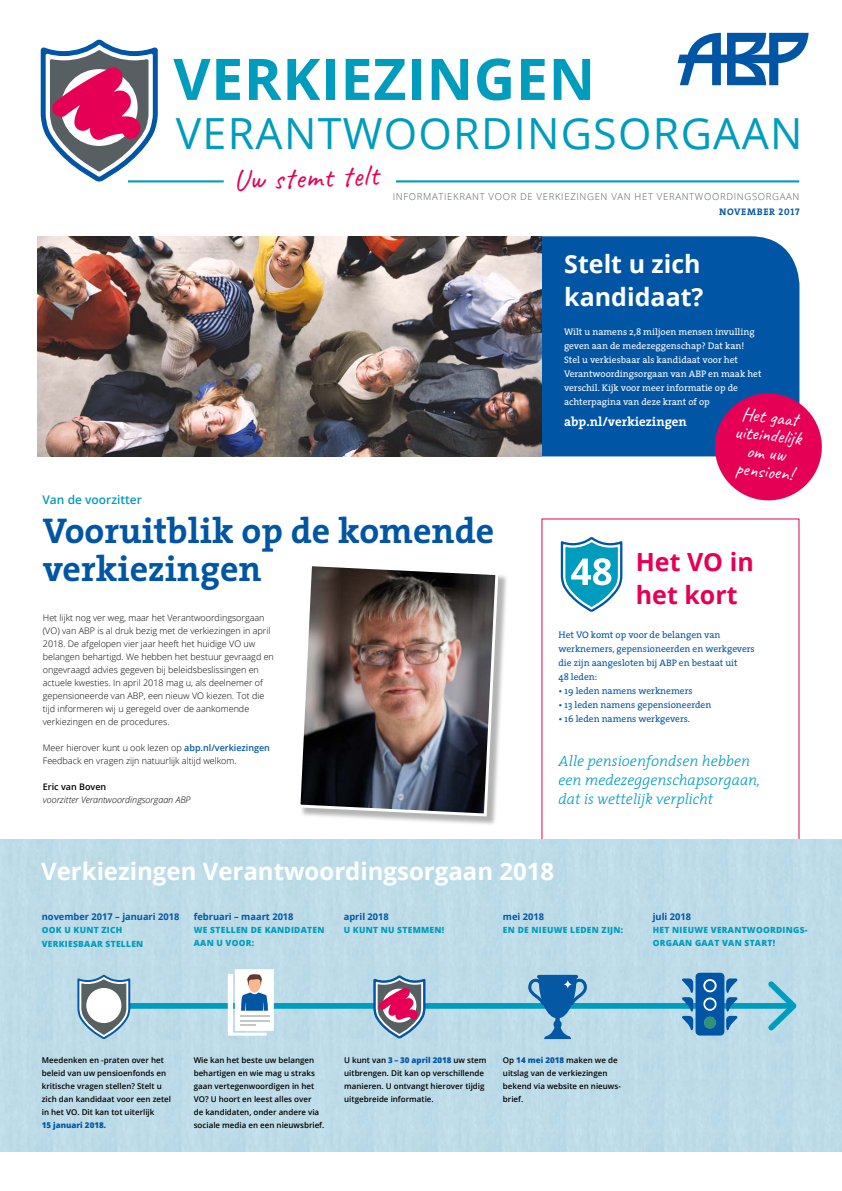
<style>
.page{position:relative;width:842px;height:1191px;background:#fff}
.page>*{position:absolute;margin:0;border:0;box-sizing:border-box;transform-origin:0 0}
.nieuwe_broodtekst{font:700 57.4px "Open Sans";letter-spacing:.01em;color:#009cbd}
.nieuwe_broodtekst-2{font:42.9px "Open Sans";letter-spacing:.03em;color:#009cbd}
.Chapeau{font:700 36px/38px "The Serif";color:#0056a4}
.t1{font:29.7px "Caveat";color:#e50056}
.kaderkop{font:700 25px/33px "Open Sans";color:#fff}
.kaderkop-2{font:700 25px/33px "Open Sans";color:#e50056}
.veelgestelde_vragen{font:700 24px "Open Sans";color:#fff}
.t2{font:19.1px "Caveat";color:#fff}
.quote{font:italic 300 15px/19px "The Serif";color:#009cbd}
.kadertekst_diap{font:700 13px "The Serif";color:#fff}
.Chapeau-2{font:600 12px "Open Sans";color:#009cbd}
.kadertekst_diap-2{font:9.5px/14px "The Serif";color:#fff}
.kadertekst_diap-3{font:9.5px/14px "The Serif";color:#0056a4}
.t3{font:300 9.5px "Open Sans";letter-spacing:.07em;color:#585f62}
.t4{font:9.5px "The Serif Bold Caps";letter-spacing:.07em;color:#0056a4}
.Tussenkop{font:700 9.3px "Open Sans";color:#0056a4}
.broodtekst{font:300 9px/13px "Open Sans";color:#000}
.broodtekst-2{font:italic 300 9px "Open Sans";color:#000}
.broodtekst-3{font:600 9px "Open Sans";color:#000}
.Chapeau-3{font:800 8.5px/13px "Open Sans";letter-spacing:.03em;color:#009cbd}
.platte_infographic{font:600 8px/13px "Open Sans";color:#000}
.s1{font-weight:600;color:#0056a4}
.s2{font-weight:800;color:#0056a4}
</style>
<div class="page">
<svg style="left:541px;top:518px;width:259px;height:321px"></svg>
<div style="left:541px;top:236px;width:258px;height:220px;background:#0056a4"></div>
<img style="left:38px;top:236px;width:503px;height:220px">
<div style="left:299px;top:565px;width:209px;height:261px;background:#000;opacity:.3"></div>
<img style="left:299px;top:565px;width:201px;height:253px">
<svg style="left:710px;top:388px;width:112px;height:113px"></svg>
<svg style="left:40px;top:39px;width:118px;height:144px"></svg>
<hr style="left:128px;top:180px;width:96px;height:2px;background:#009cbd">
<hr style="left:396px;top:180px;width:403px;height:2px;background:#009cbd">
<svg style="left:561px;top:537px;width:61px;height:75px"></svg>
<div style="left:0;top:839px;width:842px;height:312px;background:#bedce7"></div>
<div style="left:129px;top:1003px;width:662px;height:5px;background:#009cbd"></div>
<svg style="left:763px;top:976px;width:39px;height:59px;background:#92cddd"></svg>
<svg style="left:77px;top:974px;width:53px;height:65px;background:#839dac"></svg>
<div style="left:86px;top:988px;width:35px;height:35px;background:#fff;border-radius:50%"></div>
<svg style="left:537px;top:974px;width:41px;height:4px"></svg>
<svg style="left:528px;top:976px;width:59px;height:63px;background:#609cc6"></svg>
<div style="left:235px;top:969px;width:39px;height:62px;background:#fff"></div>
<hr style="left:240px;top:1015px;width:29px;height:2px;background:#c6c6c6">
<hr style="left:240px;top:1019px;width:29px;height:2px;background:#c6c6c6">
<svg style="left:228px;top:974px;width:40px;height:61px"></svg>
<svg style="left:681px;top:972px;width:57px;height:63px;background:#488bbc"></svg>
<svg style="left:678px;top:32px;width:131px;height:53px"></svg>
<svg style="left:373px;top:975px;width:53px;height:64px;background:#9d82a2"></svg>
<p class="nieuwe_broodtekst" style="left:173px;top:39px;width:423px">VERKIEZINGEN</p>
<p class="nieuwe_broodtekst-2" style="left:176px;top:104px;width:628px">VERANTWOORDINGSORGAAN</p>
<p class="Chapeau-2" style="left:43px;top:492px;width:101px">Van de voorzitter</p>
<p class="t1" style="left:233px;top:161px;width:147px;rotate:-2deg">Uw stemt telt</p>
<p class="t3" style="left:393px;top:190px;width:408px">INFORMATIEKRANT VOOR DE VERKIEZINGEN VAN HET VERANTWOORDINGSORGAAN</p>
<p class="t4" style="left:719px;top:204px;width:82px">NOVEMBER 2017</p>
<p class="kaderkop" style="left:564px;top:247px;width:141px">Stelt u zich kandidaat?</p>
<p class="kadertekst_diap-2" style="left:564px;top:325px;width:199px">Wilt u namens 2,8 miljoen mensen invulling geven aan de medezeggenschap? Dat kan!<br>Stel u verkiesbaar als kandidaat voor het Verantwoordingsorgaan van ABP en maak het verschil. Kijk voor meer informatie op de achterpagina van deze krant of op</p>
<p class="kadertekst_diap" style="left:564px;top:411px;width:124px">abp.nl/verkiezingen</p>
<p class="t2" style="left:743px;top:402px;width:58px;rotate:6deg">Het gaat</p>
<p class="t2" style="left:736px;top:419px;width:68px;rotate:6deg">uiteindelijk</p>
<p class="t2" style="left:748px;top:439px;width:40px;rotate:6deg">om uw</p>
<p class="t2" style="left:737px;top:456px;width:59px;rotate:6deg">pensioen!</p>
<p class="Chapeau" style="left:43px;top:511px;width:453px">Vooruitblik op de komende verkiezingen</p>
<p class="broodtekst" style="left:43px;top:611px;width:233px">Het lijkt nog ver weg, maar het Verantwoordingsorgaan (VO) van ABP is al druk bezig met de verkiezingen in april 2018. De afgelopen vier jaar heeft het huidige VO uw belangen behartigd. We hebben het bestuur gevraagd en ongevraagd advies gegeven bij beleidsbeslissingen en actuele kwesties. In april 2018 mag u, als deelnemer of gepensioneerde van ABP, een nieuw VO kiezen. Tot die tijd informeren wij u geregeld over de aankomende verkiezingen en de procedures.</p>
<p class="broodtekst" style="left:43px;top:741px;width:229px">Meer hierover kunt u ook lezen op <span class="s1">abp.nl/verkiezingen<br></span>Feedback en vragen zijn natuurlijk altijd welkom.</p>
<p class="broodtekst-3" style="left:43px;top:781px;width:65px">Eric van Boven</p>
<p class="broodtekst-2" style="left:43px;top:794px;width:149px">voorzitter Verantwoordingsorgaan ABP</p>
<p class="kaderkop-2" style="left:636px;top:544px;width:119px">Het VO in het kort</p>
<p class="kadertekst_diap-3" style="left:558px;top:627px;width:198px">Het VO komt op voor de belangen van werknemers, gepensioneerden en werkgevers die zijn aangesloten bij ABP en bestaat uit<br>48 leden:</p>
<p class="kadertekst_diap-3" style="left:558px;top:683px;width:136px">• 19 leden namens werknemers</p>
<p class="kadertekst_diap-3" style="left:558px;top:697px;width:154px">• 13 leden namens gepensioneerden</p>
<p class="kadertekst_diap-3" style="left:558px;top:711px;width:133px">• 16 leden namens werkgevers.</p>
<p class="quote" style="left:558px;top:750px;width:203px">Alle pensioenfondsen hebben een medezeggenschapsorgaan, dat is wettelijk verplicht</p>
<p class="veelgestelde_vragen" style="left:41px;top:854px;width:515px">Verkiezingen Verantwoordingsorgaan 2018</p>
<p class="Tussenkop" style="left:42px;top:910px;width:139px">november 2017 – januari 2018</p>
<p class="Chapeau-3" style="left:42px;top:923px;width:103px;line-height:13.4px">OOK U KUNT ZICH<br>VERKIESBAAR STELLEN</p>
<p class="Tussenkop" style="left:194px;top:910px;width:101px">februari – maart 2018</p>
<p class="Chapeau-3" style="left:194px;top:923px;width:132px">WE STELLEN DE KANDIDATEN<br>AAN U VOOR:</p>
<p class="Tussenkop" style="left:344px;top:910px;width:47px">april 2018</p>
<p class="Chapeau-3" style="left:344px;top:923px;width:102px">U KUNT NU STEMMEN!</p>
<p class="Tussenkop" style="left:503px;top:910px;width:43px">mei 2018</p>
<p class="Chapeau-3" style="left:503px;top:923px;width:122px">EN DE NIEUWE LEDEN ZIJN:</p>
<p class="Tussenkop" style="left:653px;top:910px;width:40px">juli 2018</p>
<p class="Chapeau-3" style="left:653px;top:923px;width:156px">HET NIEUWE VERANTWOORDINGS-<br>ORGAAN GAAT VAN START!</p>
<p class="platte_infographic" style="left:42px;top:1053px;width:131px">Meedenken en -praten over het beleid van uw pensioenfonds en kritische vragen stellen? Stelt u zich dan kandidaat voor een zetel in het VO. Dit kan tot uiterlijk<br><span class="s2">15 januari 2018.</span></p>
<p class="platte_infographic" style="left:194px;top:1053px;width:132px">Wie kan het beste uw belangen behartigen en wie mag u straks gaan vertegenwoordigen in het<br>VO? U hoort en leest alles over<br>de kandidaten, onder andere via sociale media en een nieuwsbrief.</p>
<p class="platte_infographic" style="left:344px;top:1053px;width:144px">U kunt van <span class="s2">3 – 30 april 2018</span> uw stem uitbrengen. Dit kan op verschillende manieren. U ontvangt hierover tijdig uitgebreide informatie.</p>
<p class="platte_infographic" style="left:503px;top:1053px;width:120px">Op <span class="s2">14 mei 2018</span> maken we de uitslag van de verkiezingen bekend via website en nieuws&shy;brief.</p>
</div>
